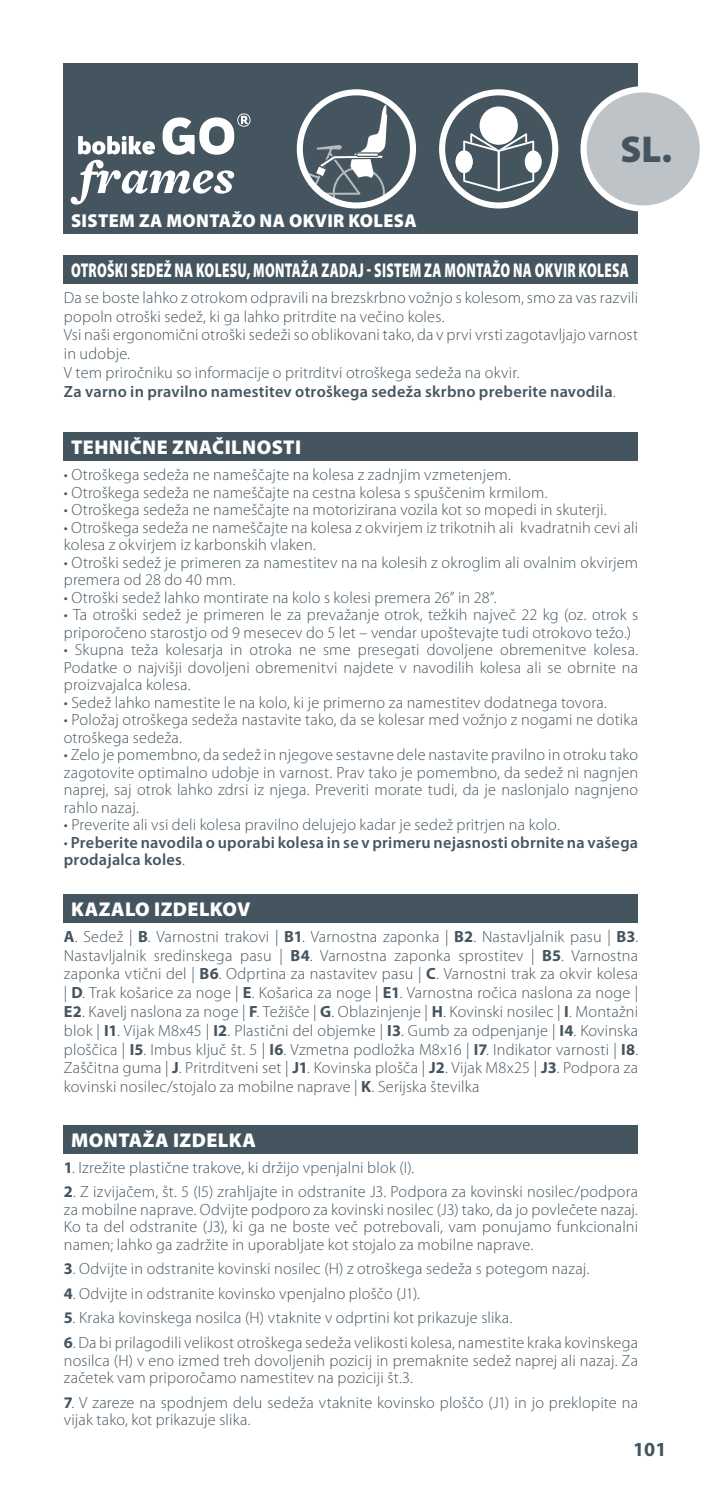
<style>
.page{position:relative;width:702px;height:1489px;background:#fff}
.page>*{position:absolute;margin:0;border:0;box-sizing:border-box;transform-origin:0 0}
.t1{font:900 37.5px "Myriad Pro";color:#455560}
.t2{font:900 20px "Myriad Pro";letter-spacing:.02em;color:#fff;scale:.67 1}
.t3{font:900 20px "Myriad Pro";letter-spacing:.02em;color:#fff}
.t4{font:700 20px "Myriad Pro";color:#455560}
.t5{font:900 18.75px "Myriad Pro";letter-spacing:.02em;color:#fff}
.t6{font:300 16.25px/17.5px "Myriad Pro";letter-spacing:.015em;color:#455560}
.t7{font:600 16.25px/17.5px "Myriad Pro";letter-spacing:.015em;color:#455560}
.s1{font-weight:600}
.s2{font-weight:300}
.s3{font-weight:700}
</style>
<div class="page">
<div style="left:64px;top:64px;width:574px;height:170px;background:#455560"></div>
<div style="left:64px;top:255px;width:574px;height:28px;background:#455560"></div>
<div style="left:64px;top:432px;width:574px;height:28px;background:#455560"></div>
<svg style="left:580px;top:86px;width:120px;height:126px"></svg>
<svg style="left:439px;top:89px;width:119px;height:119px"></svg>
<div style="left:455px;top:150px;width:17px;height:23px;background:#fff;border-radius:50%"></div>
<svg style="left:297px;top:89px;width:119px;height:119px"></svg>
<svg style="left:71px;top:113px;width:179px;height:91px"></svg>
<div style="left:64px;top:894px;width:574px;height:28px;background:#455560"></div>
<div style="left:64px;top:1124px;width:574px;height:29px;background:#455560"></div>
<p class="t5" style="left:71px;top:210px;width:347px">SISTEM ZA MONTAŽO NA OKVIR KOLESA</p>
<h1 class="t1" style="left:620px;top:128px;width:53px">SL.</h1>
<p class="t2" style="left:71px;top:259px;width:834px">OTROŠKI SEDEŽ NA KOLESU, MONTAŽA ZADAJ - SISTEM ZA MONTAŽO NA OKVIR KOLESA</p>
<p class="t6" style="left:64px;top:288px;width:576px;line-height:18.8px">Da se boste lahko z otrokom odpravili na brezskrbno vožnjo s kolesom, smo za vas razvili popoln otroški sedež, ki ga lahko pritrdite na večino koles.<br>Vsi naši ergonomični otroški sedeži so oblikovani tako, da v prvi vrsti zagotavljajo varnost in udobje.<br>V tem priročniku so informacije o pritrditvi otroškega sedeža na okvir.<br><span class="s1">Za varno in pravilno namestitev otroškega sedeža skrbno preberite navodila</span>.</p>
<p class="t3" style="left:71px;top:436px;width:231px">TEHNIČNE ZNAČILNOSTI</p>
<p class="t6" style="left:64px;top:466px;width:448px">• Otroškega sedeža ne nameščajte na kolesa z zadnjim vzmetenjem.</p>
<p class="t6" style="left:64px;top:483px;width:485px">• Otroškega sedeža ne nameščajte na cestna kolesa s spuščenim krmilom.</p>
<p class="t6" style="left:64px;top:501px;width:544px">• Otroškega sedeža ne nameščajte na motorizirana vozila kot so mopedi in skuterji.</p>
<p class="t6" style="left:64px;top:518px;width:576px">• Otroškega sedeža ne nameščajte na kolesa z okvirjem iz trikotnih ali kvadratnih cevi ali kolesa z okvirjem iz karbonskih vlaken.</p>
<p class="t6" style="left:64px;top:553px;width:576px">• Otroški sedež je primeren za namestitev na na kolesih z okroglim ali ovalnim okvirjem premera od 28 do 40 mm.</p>
<p class="t6" style="left:64px;top:588px;width:434px">• Otroški sedež lahko montirate na kolo s kolesi premera 26” in 28”.</p>
<p class="t6" style="left:64px;top:606px;width:576px">• Ta otroški sedež je primeren le za prevažanje otrok, težkih največ 22 kg (oz. otrok s priporočeno starostjo od 9 mesecev do 5 let – vendar upoštevajte tudi otrokovo težo.)</p>
<p class="t6" style="left:64px;top:641px;width:576px;text-align:justify">• Skupna teža kolesarja in otroka ne sme presegati dovoljene obremenitve kolesa.<br>Podatke o najvišji dovoljeni obremenitvi najdete v navodilih kolesa ali se obrnite na proizvajalca kolesa.</p>
<p class="t6" style="left:64px;top:693px;width:544px">• Sedež lahko namestite le na kolo, ki je primerno za namestitev dodatnega tovora.</p>
<p class="t6" style="left:64px;top:711px;width:575px">• Položaj otroškega sedeža nastavite tako, da se kolesar med vožnjo z nogami ne dotika otroškega sedeža.</p>
<p class="t6" style="left:64px;top:746px;width:576px;text-align:justify">• Zelo je pomembno, da sedež in njegove sestavne dele nastavite pravilno in otroku tako zagotovite optimalno udobje in varnost. Prav tako je pomembno, da sedež ni nagnjen naprej, saj otrok lahko zdrsi iz njega. Preveriti morate tudi, da je naslonjalo nagnjeno rahlo nazaj.</p>
<p class="t6" style="left:64px;top:816px;width:497px">• Preverite ali vsi deli kolesa pravilno delujejo kadar je sedež pritrjen na kolo.</p>
<p class="t7" style="left:64px;top:833px;width:576px"><span class="s2">•</span> Preberite navodila o uporabi kolesa in se v primeru nejasnosti obrnite na vašega prodajalca koles<span class="s2">.</span></p>
<p class="t3" style="left:71px;top:897px;width:181px">KAZALO IZDELKOV</p>
<p class="t6" style="left:64px;top:927px;width:576px;line-height:18.8px;text-align:justify"><span class="s3">A</span>. Sedež | <span class="s3">B</span>. Varnostni trakovi | <span class="s3">B1</span>. Varnostna zaponka | <span class="s3">B2</span>. Nastavljalnik pasu | <span class="s3">B3</span>.<br>Nastavljalnik sredinskega pasu | <span class="s3">B4</span>. Varnostna zaponka sprostitev | <span class="s3">B5</span>. Varnostna zaponka vtični del | <span class="s3">B6</span>. Odprtina za nastavitev pasu | <span class="s3">C</span>. Varnostni trak za okvir kolesa | <span class="s3">D</span>. Trak košarice za noge | <span class="s3">E</span>. Košarica za noge | <span class="s3">E1</span>. Varnostna ročica naslona za noge | <span class="s3">E2</span>. Kavelj naslona za noge | <span class="s3">F</span>. Težišče | <span class="s3">G</span>. Oblazinjenje | <span class="s3">H</span>. Kovinski nosilec | <span class="s3">I</span>. Montažni blok | <span class="s3">I1</span>. Vijak M8x45 | <span class="s3">I2</span>. Plastični del objemke | <span class="s3">I3</span>. Gumb za odpenjanje | <span class="s3">I4</span>. Kovinska ploščica | <span class="s3">I5</span>. Imbus ključ št. 5 | <span class="s3">I6</span>. Vzmetna podložka M8x16 | <span class="s3">I7</span>. Indikator varnosti | <span class="s3">I8</span>.<br>Zaščitna guma | <span class="s3">J</span>. Pritrditveni set | <span class="s3">J1</span>. Kovinska plošča | <span class="s3">J2</span>. Vijak M8x25 | <span class="s3">J3</span>. Podpora za kovinski nosilec/stojalo za mobilne naprave | <span class="s3">K</span>. Serijska številka</p>
<p class="t3" style="left:71px;top:1128px;width:186px">MONTAŽA IZDELKA</p>
<p class="t6" style="left:64px;top:1158px;width:352px"><span class="s3">1</span>. Izrežite plastične trakove, ki držijo vpenjalni blok (I).</p>
<p class="t6" style="left:64px;top:1183px;width:576px;text-align:justify"><span class="s3">2</span>. Z izvijačem, št. 5 (I5) zrahljajte in odstranite J3. Podpora za kovinski nosilec/podpora za mobilne naprave. Odvijte podporo za kovinski nosilec (J3) tako, da jo povlečete nazaj.<br>Ko ta del odstranite (J3), ki ga ne boste več potrebovali, vam ponujamo funkcionalni namen; lahko ga zadržite in uporabljate kot stojalo za mobilne naprave.</p>
<p class="t6" style="left:64px;top:1260px;width:527px"><span class="s3">3</span>. Odvijte in odstranite kovinski nosilec (H) z otroškega sedeža s potegom nazaj.</p>
<p class="t6" style="left:64px;top:1284px;width:357px"><span class="s3">4</span>. Odvijte in odstranite kovinsko vpenjalno ploščo (J1).</p>
<p class="t6" style="left:64px;top:1309px;width:450px"><span class="s3">5</span>. Kraka kovinskega nosilca (H) vtaknite v odprtini kot prikazuje slika.</p>
<p class="t6" style="left:64px;top:1333px;width:575px;text-align:justify"><span class="s3">6</span>. Da bi prilagodili velikost otroškega sedeža velikosti kolesa, namestite kraka kovinskega nosilca (H) v eno izmed treh dovoljenih pozicij in premaknite sedež naprej ali nazaj. Za začetek vam priporočamo namestitev na poziciji št.3.</p>
<p class="t6" style="left:64px;top:1393px;width:575px"><span class="s3">7</span>. V zareze na spodnjem delu sedeža vtaknite kovinsko ploščo (J1) in jo preklopite na vijak tako, kot prikazuje slika.</p>
<p class="t4" style="left:633px;top:1437px;width:35px">101</p>
</div>
